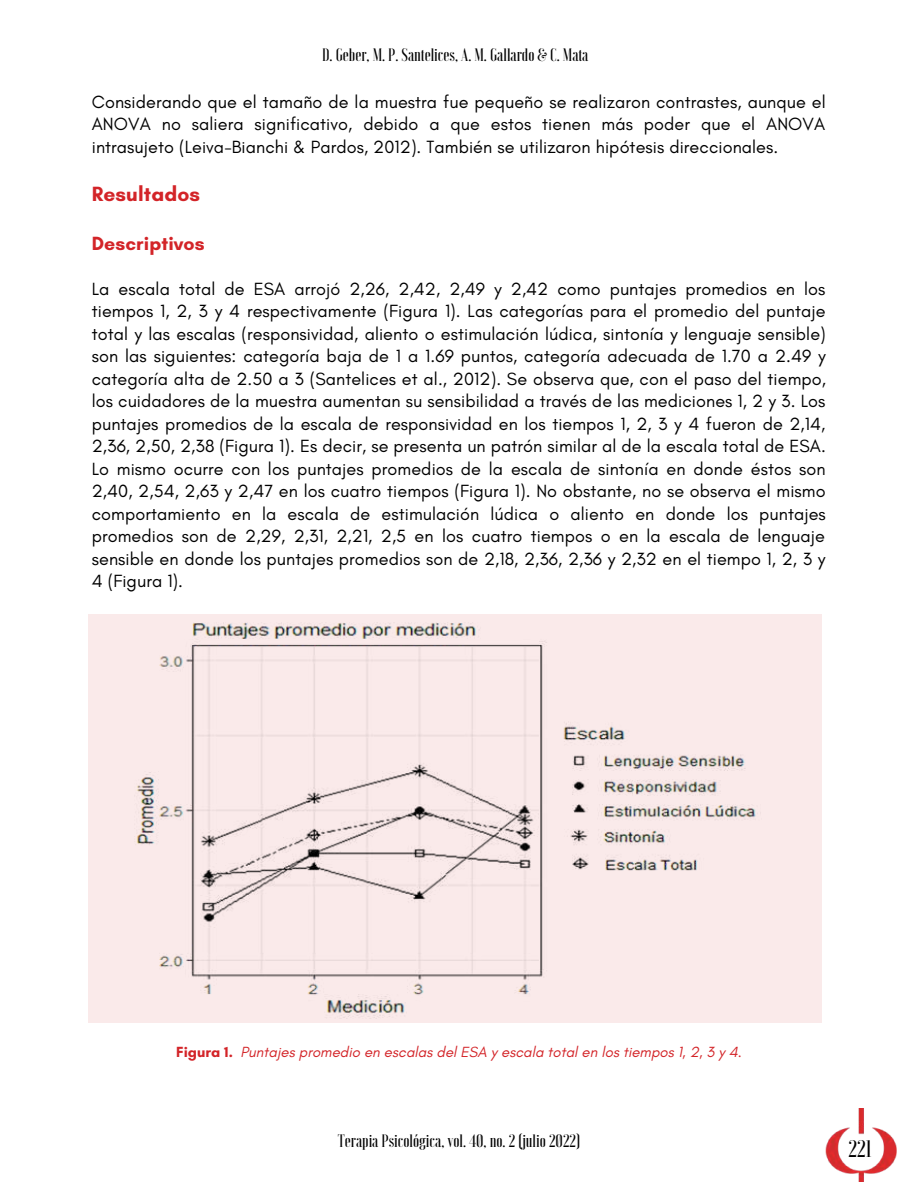
<style>
.page{position:relative;width:918px;height:1188px;background:#fff}
.page>*{position:absolute;margin:0;border:0;box-sizing:border-box;transform-origin:0 0}
.t1{font:500 24px "Voga";color:#000}
.t2{font:700 21px "Glacial Indifference";letter-spacing:.005em;color:#d32428}
.t3{font:700 19.5px "Glacial Indifference";letter-spacing:.005em;color:#d32428}
.t4{font:18px/22.5px "Glacial Indifference";letter-spacing:.005em;color:#000;text-align:justify}
.t5{font:500 18px "Voga";color:#000}
.t6{font:italic 15px "Glacial Indifference";color:#d32428}
.s1{font-weight:700;font-style:normal}
</style>
<div class="page">
<img style="left:826px;top:1108px;width:71px;height:73px">
<div style="left:88px;top:614px;width:734px;height:408px;background:#faeaea"></div>
<img style="left:136px;top:622px;width:620px;height:397px">
<p class="t5" style="left:322px;top:45px;width:268px">D. Geber, M. P. Santelices, A. M. Gallardo &amp; C. Mata</p>
<p class="t4" style="left:92px;top:90px;width:735px">Considerando que el tamaño de la muestra fue pequeño se realizaron contrastes, aunque el ANOVA no saliera significativo, debido a que estos tienen más poder que el ANOVA intrasujeto (Leiva-Bianchi &amp; Pardos, 2012). También se utilizaron hipótesis direccionales.</p>
<p class="t2" style="left:92px;top:181px;width:110px">Resultados</p>
<p class="t3" style="left:92px;top:231px;width:114px">Descriptivos</p>
<p class="t4" style="left:92px;top:277px;width:736px">La escala total de ESA arrojó 2,26, 2,42, 2,49 y 2,42 como puntajes promedios en los tiempos 1, 2, 3 y 4 respectivamente (Figura 1). Las categorías para el promedio del puntaje total y las escalas (responsividad, aliento o estimulación lúdica, sintonía y lenguaje sensible) son las siguientes: categoría baja de 1 a 1.69 puntos, categoría adecuada de 1.70 a 2.49 y categoría alta de 2.50 a 3 (Santelices et al., 2012). Se observa que, con el paso del tiempo, los cuidadores de la muestra aumentan su sensibilidad a través de las mediciones 1, 2 y 3. Los puntajes promedios de la escala de responsividad en los tiempos 1, 2, 3 y 4 fueron de 2,14, 2,36, 2,50, 2,38 (Figura 1). Es decir, se presenta un patrón similar al de la escala total de ESA.<br>Lo mismo ocurre con los puntajes promedios de la escala de sintonía en donde éstos son 2,40, 2,54, 2,63 y 2,47 en los cuatro tiempos (Figura 1). No obstante, no se observa el mismo comportamiento en la escala de estimulación lúdica o aliento en donde los puntajes promedios son de 2,29, 2,31, 2,21, 2,5 en los cuatro tiempos o en la escala de lenguaje sensible en donde los puntajes promedios son de 2,18, 2,36, 2,36 y 2,32 en el tiempo 1, 2, 3 y 4 (Figura 1).</p>
<p class="t6" style="left:176px;top:1042px;width:567px"><span class="s1">Figura 1.</span> Puntajes promedio en escalas del ESA y escala total en los tiempos 1, 2, 3 y 4.</p>
<p class="t5" style="left:338px;top:1132px;width:244px">Terapia Psicológica, vol. 40, no. 2 (julio 2022)</p>
<h1 class="t1" style="left:848px;top:1136px;width:25px">221</h1>
</div>
